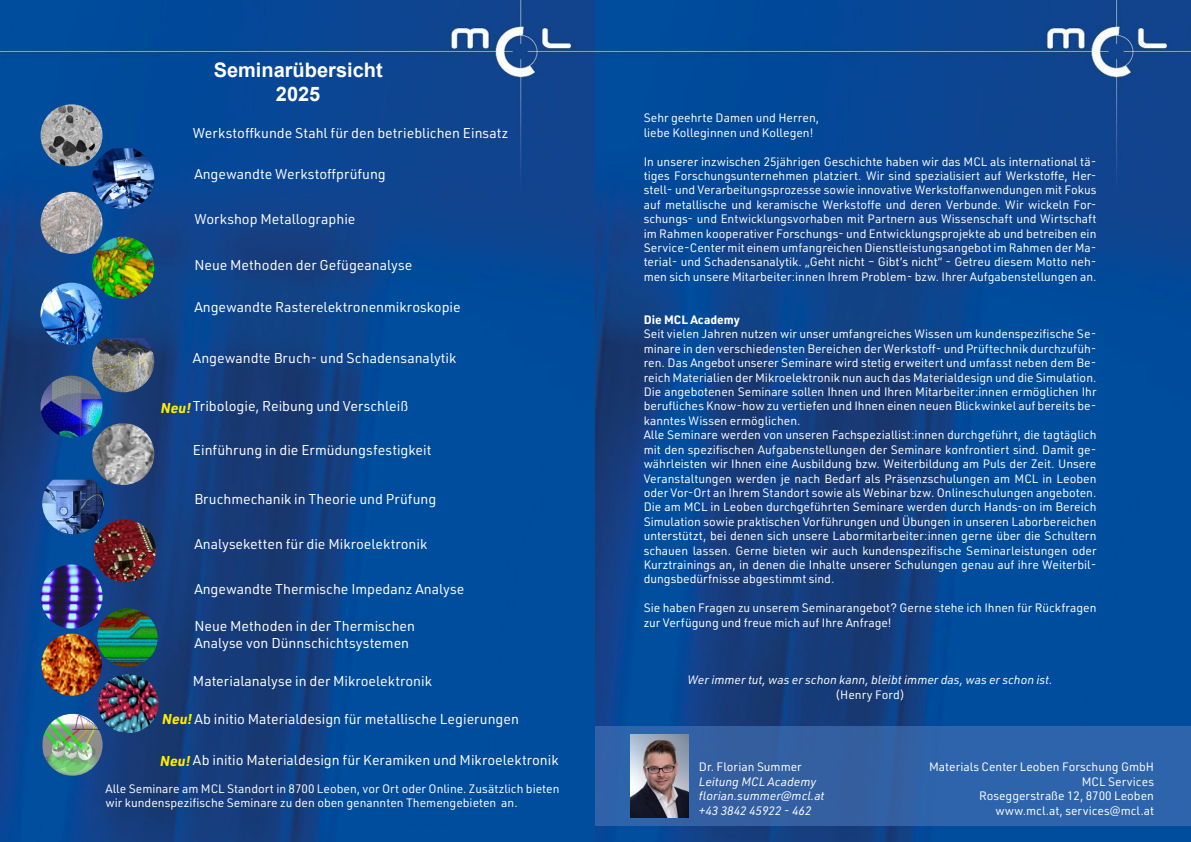
<style>
.page{position:relative;width:1191px;height:842px;background:#fff}
.page>*{position:absolute;margin:0;border:0;box-sizing:border-box;transform-origin:0 0}
.t1{font:700 20px/24px "Arial";color:#fff;text-align:center}
.t2{font:14px/16.8px "URWDIN";color:#fff}
.t3{font:italic 700 14px "URWDIN";color:#ffed00}
.t4{font:12px/14.4px "URWDIN";color:#fff}
.t5{font:italic 12px/14.4px "URWDIN";color:#fff}
.t6{font:700 12px "URWDIN";color:#fff}
.s1{font-weight:700;font-style:italic;color:#ffed00}
</style>
<div class="page">
<img style="left:0;top:0;width:1191px;height:842px">
<img style="left:41px;top:104px;width:61px;height:62px;border-radius:31px">
<img style="left:92px;top:148px;width:62px;height:61px">
<img style="left:41px;top:192px;width:61px;height:62px;border-radius:31px">
<img style="left:92px;top:237px;width:62px;height:62px;border-radius:31px">
<img style="left:41px;top:283px;width:61px;height:62px;border-radius:31px">
<img style="left:92px;top:338px;width:62px;height:54px">
<img style="left:41px;top:376px;width:61px;height:62px;border-radius:31px">
<img style="left:92px;top:423px;width:62px;height:62px;border-radius:31px">
<img style="left:42px;top:480px;width:62px;height:54px">
<img style="left:41px;top:564px;width:61px;height:64px">
<img style="left:97px;top:608px;width:61px;height:59px">
<img style="left:94px;top:520px;width:62px;height:62px;border-radius:31px">
<div style="left:595px;top:726px;width:596px;height:99px;background:linear-gradient(to right,#3360a3,#2d64ab)"></div>
<img style="left:630px;top:734px;width:58px;height:83px">
<img style="left:41px;top:634px;width:61px;height:62px">
<img style="left:98px;top:674px;width:60px;height:59px">
<img style="left:42px;top:714px;width:61px;height:62px">
<h1 class="t1" style="left:214px;top:58px;width:170px">Seminarübersicht<br>2025</h1>
<p class="t2" style="left:193px;top:124px;width:317px">Werkstoffkunde Stahl für den betrieblichen Einsatz</p>
<p class="t2" style="left:194px;top:165px;width:193px">Angewandte Werkstoffprüfung</p>
<p class="t2" style="left:194px;top:210px;width:163px">Workshop Metallographie</p>
<p class="t2" style="left:194px;top:257px;width:219px">Neue Methoden der Gefügeanalyse</p>
<p class="t2" style="left:194px;top:298px;width:268px">Angewandte Rasterelektronenmikroskopie</p>
<p class="t2" style="left:193px;top:349px;width:265px">Angewandte Bruch- und Schadensanalytik</p>
<p class="t2" style="left:193px;top:398px;width:217px">Tribologie, Reibung und Verschleiß</p>
<p class="t2" style="left:193px;top:441px;width:240px">Einführung in die Ermüdungsfestigkeit</p>
<p class="t2" style="left:194px;top:491px;width:243px">Bruchmechanik in Theorie und Prüfung</p>
<p class="t2" style="left:194px;top:535px;width:234px">Analyseketten für die Mikroelektronik</p>
<p class="t2" style="left:194px;top:580px;width:271px">Angewandte Thermische Impedanz Analyse</p>
<p class="t2" style="left:194px;top:617px;width:222px">Neue Methoden in der Thermischen<br>Analyse von Dünnschichtsystemen</p>
<p class="t3" style="left:160px;top:398px;width:35px">Neu!</p>
<p class="t2" style="left:193px;top:672px;width:240px">Materialanalyse in der Mikroelektronik</p>
<p class="t2" style="left:161px;top:710px;width:359px"><span class="s1">Neu!</span>Ab initio Materialdesign für metallische Legierungen</p>
<p class="t2" style="left:160px;top:752px;width:400px"><span class="s1">Neu!</span>Ab initio Materialdesign für Keramiken und Mikroelektronik</p>
<p class="t4" style="left:106px;top:781px;width:455px">Alle Seminare am MCL Standort in 8700 Leoben, vor Ort oder Online. Zusätzlich bieten wir kundenspezifische Seminare zu den oben genannten Themengebieten an.</p>
<p class="t4" style="left:643px;top:111px;width:177px">Sehr geehrte Damen und Herren, liebe Kolleginnen und Kollegen!</p>
<p class="t4" style="left:643px;top:154px;width:454px;text-align:justify">In unserer inzwischen 25jährigen Geschichte haben wir das MCL als international tä&shy;tiges Forschungsunternehmen platziert. Wir sind spezialisiert auf Werkstoffe, Her&shy;stell- und Verarbeitungsprozesse sowie innovative Werkstoffanwendungen mit Fokus auf metallische und keramische Werkstoffe und deren Verbunde. Wir wickeln For&shy;schungs- und Entwicklungsvorhaben mit Partnern aus Wissenschaft und Wirtschaft im Rahmen kooperativer Forschungs- und Entwicklungsprojekte ab und betreiben ein Service-Center mit einem umfangreichen Dienstleistungsangebot im Rahmen der Ma&shy;terial- und Schadensanalytik. „Geht nicht – Gibt’s nicht“ - Getreu diesem Motto neh&shy;men sich unsere Mitarbeiter:innen Ihrem Problem- bzw. Ihrer Aufgabenstellungen an.</p>
<p class="t6" style="left:643px;top:312px;width:98px">Die MCL Academy</p>
<p class="t4" style="left:643px;top:327px;width:454px">Seit vielen Jahren nutzen wir unser umfangreiches Wissen um kundenspezifische Se&shy;minare in den verschiedensten Bereichen der Werkstoff- und Prüftechnik durchzufüh&shy;ren. Das Angebot unserer Seminare wird stetig erweitert und umfasst neben dem Be&shy;reich Materialien der Mikroelektronik nun auch das Materialdesign und die Simulation.<br>Die angebotenen Seminare sollen Ihnen und Ihren Mitarbeiter:innen ermöglichen Ihr berufliches Know-how zu vertiefen und Ihnen einen neuen Blickwinkel auf bereits be&shy;kanntes Wissen ermöglichen.<br>Alle Seminare werden von unseren Fachspeziallist:innen durchgeführt, die tagtäglich mit den spezifischen Aufgabenstellungen der Seminare konfrontiert sind. Damit ge&shy;währleisten wir Ihnen eine Ausbildung bzw. Weiterbildung am Puls der Zeit. Unsere Veranstaltungen werden je nach Bedarf als Präsenzschulungen am MCL in Leoben oder Vor-Ort an Ihrem Standort sowie als Webinar bzw. Onlineschulungen angeboten.<br>Die am MCL in Leoben durchgeführten Seminare werden durch Hands-on im Bereich Simulation sowie praktischen Vorführungen und Übungen in unseren Laborbereichen unterstützt, bei denen sich unsere Labormitarbeiter:innen gerne über die Schultern schauen lassen. Gerne bieten wir auch kundenspezifische Seminarleistungen oder Kurztrainings an, in denen die Inhalte unserer Schulungen genau auf ihre Weiterbil&shy;dungsbedürfnisse abgestimmt sind.</p>
<p class="t4" style="left:643px;top:600px;width:454px">Sie haben Fragen zu unserem Seminarangebot? Gerne stehe ich Ihnen für Rückfragen zur Verfügung und freue mich auf Ihre Anfrage!</p>
<p class="t5" style="left:687px;top:672px;width:366px">Wer immer tut, was er schon kann, bleibt immer das, was er schon ist.</p>
<p class="t4" style="left:835px;top:687px;width:72px">(Henry Ford)</p>
<p class="t4" style="left:699px;top:759px;width:104px">Dr. Florian Summer</p>
<p class="t5" style="left:699px;top:774px;width:127px">Leitung MCL Academy florian.summer@mcl.at +43 3842 45922 - 462</p>
<p class="t4" style="left:929px;top:759px;width:226px;text-align:right">Materials Center Leoben Forschung GmbH<br>MCL Services<br>Roseggerstraße 12, 8700 Leoben www.mcl.at, services@mcl.at</p>
</div>
